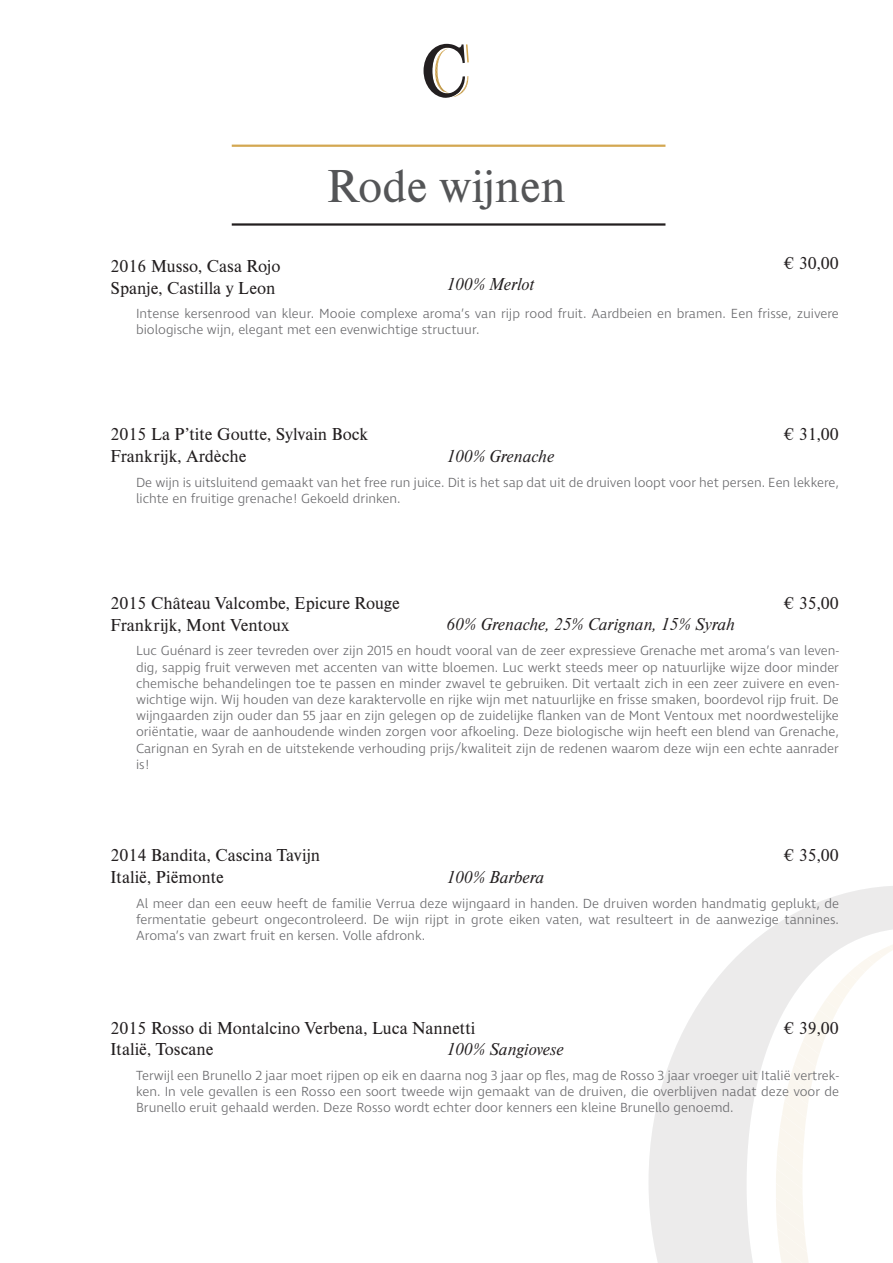
<style>
.page{position:relative;width:893px;height:1263px;background:#fff}
.page>*{position:absolute;margin:0;border:0;box-sizing:border-box;transform-origin:0 0}
.t1{font:48px "Nimbus Rom D";color:#545557}
.t2{font:18px "Nimbus Rom D";color:#231f20}
.t3{font:italic 18px "Nimbus Rom D";color:#231f20}
.t4{font:300 13.5px/16.2px "Ingra";color:#69696c;text-align:justify}
</style>
<div class="page">
<hr style="left:232px;top:145px;width:433px;height:2px;background:#d3a751">
<hr style="left:232px;top:223px;width:433px;height:3px;background:#231f20">
<svg style="left:424px;top:44px;width:45px;height:54px"></svg>
<svg style="left:649px;top:886px;width:244px;height:377px;fill:#ecebeb"></svg>
<svg style="left:776px;top:936px;width:117px;height:327px"></svg>
<p class="t1" style="left:327px;top:155px;width:240px">Rode wijnen</p>
<p class="t2" style="left:784px;top:251px;width:56px">€ 30,00</p>
<p class="t2" style="left:111px;top:254px;width:171px">2016 Musso, Casa Rojo</p>
<p class="t2" style="left:111px;top:276px;width:167px">Spanje, Castilla y Leon</p>
<p class="t4" style="left:136px;top:306px;width:704px">Intense kersenrood van kleur. Mooie complexe aroma’s van rijp rood fruit. Aardbeien en bramen. Een frisse, zuivere biologische wijn, elegant met een evenwichtige structuur.</p>
<p class="t3" style="left:446px;top:273px;width:89px">100% Merlot</p>
<p class="t2" style="left:111px;top:423px;width:259px">2015 La P’tite Goutte, Sylvain Bock</p>
<p class="t2" style="left:111px;top:444px;width:137px">Frankrijk, Ardèche</p>
<p class="t4" style="left:136px;top:475px;width:704px">De wijn is uitsluitend gemaakt van het free run juice. Dit is het sap dat uit de druiven loopt voor het persen. Een lekkere, lichte en fruitige grenache! Gekoeld drinken.</p>
<p class="t2" style="left:784px;top:423px;width:56px">€ 31,00</p>
<p class="t3" style="left:446px;top:444px;width:109px">100% Grenache</p>
<p class="t2" style="left:111px;top:591px;width:291px">2015 Château Valcombe, Epicure Rouge</p>
<p class="t2" style="left:111px;top:613px;width:180px">Frankrijk, Mont Ventoux</p>
<p class="t4" style="left:136px;top:643px;width:704px">Luc Guénard is zeer tevreden over zijn 2015 en houdt vooral van de zeer expressieve Grenache met aroma’s van leven&shy;dig, sappig fruit verweven met accenten van witte bloemen. Luc werkt steeds meer op natuurlijke wijze door minder chemische behandelingen toe te passen en minder zwavel te gebruiken. Dit vertaalt zich in een zeer zuivere en even&shy;wichtige wijn. Wij houden van deze karaktervolle en rijke wijn met natuurlijke en frisse smaken, boordevol rijp fruit. De wijngaarden zijn ouder dan 55 jaar en zijn gelegen op de zuidelijke flanken van de Mont Ventoux met noordwestelijke oriëntatie, waar de aanhoudende winden zorgen voor afkoeling. Deze biologische wijn heeft een blend van Grenache, Carignan en Syrah en de uitstekende verhouding prijs/kwaliteit zijn de redenen waarom deze wijn een echte aanrader is!</p>
<p class="t2" style="left:784px;top:591px;width:56px">€ 35,00</p>
<p class="t3" style="left:446px;top:613px;width:290px">60% Grenache, 25% Carignan, 15% Syrah</p>
<p class="t2" style="left:111px;top:843px;width:211px">2014 Bandita, Cascina Tavijn</p>
<p class="t2" style="left:111px;top:865px;width:115px">Italië, Piëmonte</p>
<p class="t4" style="left:136px;top:896px;width:704px">Al meer dan een eeuw heeft de familie Verrua deze wijngaard in handen. De druiven worden handmatig geplukt, de fermentatie gebeurt ongecontroleerd. De wijn rijpt in grote eiken vaten, wat resulteert in de aanwezige tannines.<br>Aroma’s van zwart fruit en kersen. Volle afdronk.</p>
<p class="t2" style="left:784px;top:843px;width:56px">€ 35,00</p>
<p class="t3" style="left:446px;top:866px;width:99px">100% Barbera</p>
<p class="t2" style="left:111px;top:1016px;width:366px">2015 Rosso di Montalcino Verbena, Luca Nannetti</p>
<p class="t2" style="left:111px;top:1037px;width:105px">Italië, Toscane</p>
<p class="t4" style="left:136px;top:1068px;width:704px">Terwijl een Brunello 2 jaar moet rijpen op eik en daarna nog 3 jaar op fles, mag de Rosso 3 jaar vroeger uit Italië vertrek&shy;ken. In vele gevallen is een Rosso een soort tweede wijn gemaakt van de druiven, die overblijven nadat deze voor de Brunello eruit gehaald werden. Deze Rosso wordt echter door kenners een kleine Brunello genoemd.</p>
<p class="t2" style="left:784px;top:1016px;width:56px">€ 39,00</p>
<p class="t3" style="left:446px;top:1038px;width:119px">100% Sangiovese</p>
</div>
